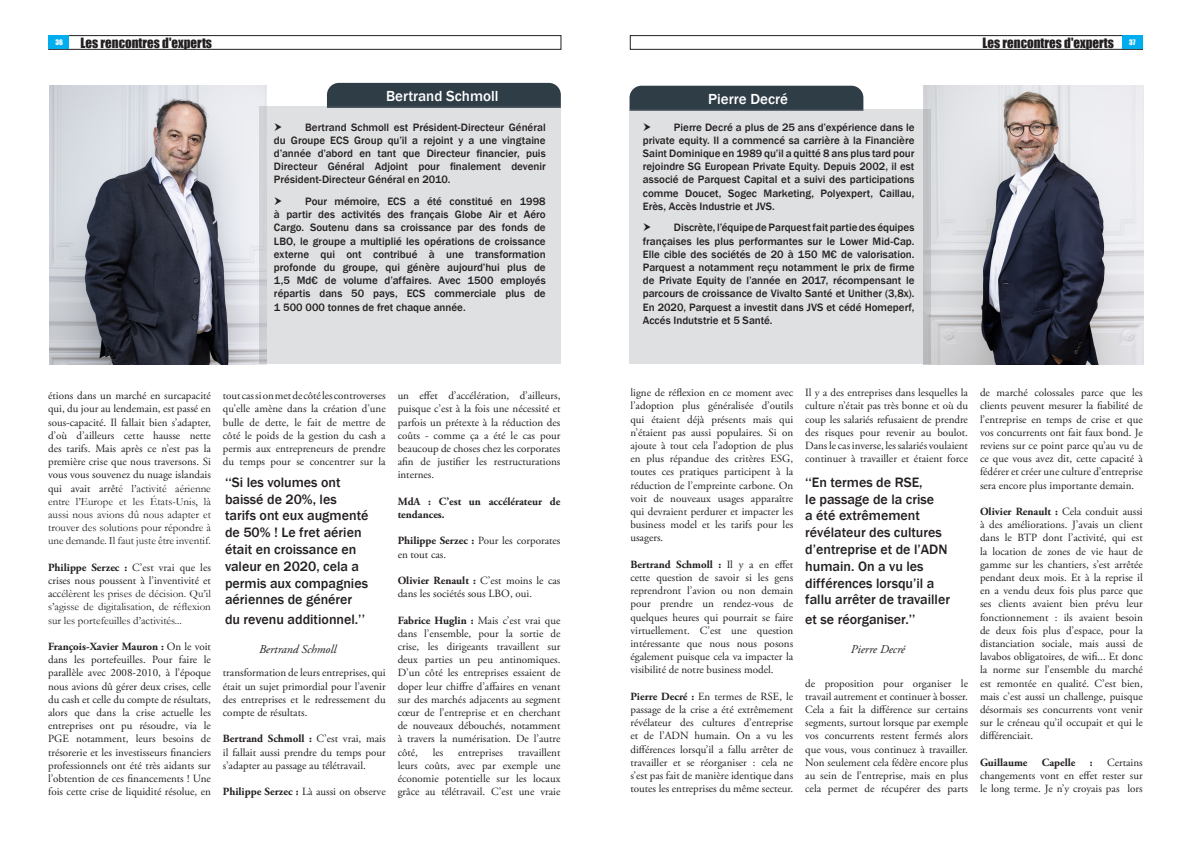
<style>
.page{position:relative;width:1191px;height:842px;background:#fff}
.page>*{position:absolute;margin:0;border:0;box-sizing:border-box;transform-origin:0 0}
.t1{font:500 15px "Franklin Gothic";color:#fff}
.t2{font:500 14px/16.8px "Franklin Gothic";color:#231f20}
.t3{font:13px "Impact";color:#231f20}
.t4{font:italic 12px "Adobe Garamond Pro";color:#231f20}
.Texte{font:11px/13.2px "Adobe Garamond Pro";color:#231f20;text-align:justify}
.t5{font:500 11px/13.2px "Franklin Gothic";color:#231f20;text-align:justify}
.Texte-2{font:11px/13.2px "Garamond";color:#231f20;text-align:justify}
.Texte-3{font:700 11px/13.2px "Adobe Garamond Pro";color:#231f20}
.t6{font:7px "Impact";color:#fff}
.s1{font-family:"Garamond"}
.s2{font-family:"Adobe Garamond Pro";font-weight:700}
.s3{font-family:"Adobe Garamond Pro"}
.s4{font-weight:700}
</style>
<div class="page">
<div style="left:630px;top:35px;width:512px;height:15px;border:1px solid #231f20"></div>
<div style="left:48px;top:35px;width:513px;height:15px;border:1px solid #231f20"></div>
<div style="left:1121px;top:36px;width:21px;height:13px;background:#00aeef"></div>
<div style="left:48px;top:36px;width:21px;height:13px;background:#00aeef"></div>
<img style="left:923px;top:85px;width:220px;height:279px">
<img style="left:50px;top:86px;width:217px;height:278px">
<div style="left:327px;top:83px;width:234px;height:25px;background:#2f3d47"></div>
<div style="left:259px;top:107px;width:301px;height:257px;background:#dfe0e1"></div>
<div style="left:629px;top:86px;width:234px;height:23px;background:#2f3d47"></div>
<div style="left:629px;top:109px;width:301px;height:255px;background:#dfe0e1"></div>
<p class="t6" style="left:56px;top:37px;width:9px">36</p>
<p class="t3" style="left:81px;top:32px;width:133px">Les rencontres d'experts</p>
<p class="t3" style="left:982px;top:32px;width:154px">Les rencontres d'experts <sup>37</sup></p>
<p class="t1" style="left:386px;top:87px;width:114px">Bertrand Schmoll</p>
<p class="t1" style="left:708px;top:89px;width:81px">Pierre Decré</p>
<p class="t5" style="left:643px;top:120px;width:273px;text-indent:31px">Pierre Decré a plus de 25 ans d’expérience dans le private equity. Il a commencé sa carrière à la Financière Saint Dominique en 1989 qu’il a quitté 8 ans plus tard pour rejoindre SG European Private Equity. Depuis 2002, il est associé de Parquest Capital et a suivi des participations comme Doucet, Sogec Marketing, Polyexpert, Caillau, Erès, Accès Industrie et JVS.</p>
<p class="t5" style="left:643px;top:221px;width:273px;text-indent:31px">Discrète, l’équipe de Parquest fait partie des équipes françaises les plus performantes sur le Lower Mid-Cap.<br>Elle cible des sociétés de 20 à 150 M€ de valorisation.<br>Parquest a notamment reçu notamment le prix de firme de Private Equity de l’année en 2017, récompensant le parcours de croissance de Vivalto Santé et Unither (3,8x).<br>En 2020, Parquest a investit dans JVS et cédé Homeperf, Accés Indutstrie et 5 Santé.</p>
<p class="t5" style="left:274px;top:120px;width:273px;text-indent:31px">Bertrand Schmoll est Président-Directeur Général du Groupe ECS Group qu’il a rejoint y a une vingtaine d’année d’abord en tant que Directeur financier, puis Directeur Général Adjoint pour finalement devenir Président-Directeur Général en 2010.</p>
<p class="t5" style="left:274px;top:195px;width:273px;text-indent:31px">Pour mémoire, ECS a été constitué en 1998 à partir des activités des français Globe Air et Aéro Cargo. Soutenu dans sa croissance par des fonds de LBO, le groupe a multiplié les opérations de croissance externe qui ont contribué à une transformation profonde du groupe, qui génère aujourd’hui plus de 1,5 Md€ de volume d’affaires. Avec 1500 employés répartis dans 50 pays, ECS commerciale plus de 1 500 000 tonnes de fret chaque année.</p>
<p class="Texte" style="left:48px;top:389px;width:164px">étions dans un marché en surcapacité qui, du jour au lendemain, est passé en sous-capacité. Il fallait bien s’adapter, d’où d’ailleurs cette hausse nette des tarifs. Mais après ce n’est pas la première crise que nous traversons. Si vous vous souvenez du nuage islandais qui avait arrêt<span class="s1">é l’activité aérienne entre l’Europe et les États-Unis, là aussi nous avions dû nous adapter et trouver des solutions pour répondre à une demande. Il faut juste être inventif.</span></p>
<p class="Texte-2" style="left:48px;top:560px;width:164px"><span class="s2">Philippe Serzec :</span> <span class="s3">C’est vrai que les crises nous poussent à l’inventivité et acc</span>élèrent les prises de décision. Qu’il s’agisse de digitalisation, de réflexion sur les portefeuilles d’activités...</p>
<p class="Texte" style="left:48px;top:640px;width:164px"><span class="s4">François-Xavier Mauron :</span> On le voit dans les portefeuilles. Pour faire le parallèle avec 2008-2010, à l’époque nous avions dû gérer deux crises, celle du cash et celle du compte de résultats, alors que dans la crise actuelle les entreprises ont pu résoudre, via le PGE notamment, leurs besoins de trésorerie et les investisseurs financiers professionnels ont été très aidants sur l’obtention de ces financements ! Une fois cette crise de liquidité résolue, en</p>
<p class="Texte" style="left:223px;top:389px;width:164px">tout cas si on met de côté les controverses qu’elle amène dans la création d’une bulle de dette, le fait de mettre de côté le poids de la gestion du cash a permis aux entrepreneurs de prendre du temps pour se concentrer sur la</p>
<p class="t2" style="left:225px;top:474px;width:145px">‘‘Si les volumes ont baissé de 20%, les tarifs ont eux augmenté de 50% ! Le fret aérien était en croissance en valeur en 2020, cela a permis aux compagnies aériennes de générer</p>
<p class="t2" style="left:225px;top:611px;width:141px">du revenu additionnel.’’</p>
<p class="t4" style="left:259px;top:641px;width:79px">Bertrand Schmoll</p>
<p class="Texte" style="left:223px;top:667px;width:164px">transformation de leurs entreprises, qui était un sujet primordial pour l’avenir des entreprises et le redressement du compte de résultats.</p>
<p class="Texte" style="left:223px;top:733px;width:164px"><span class="s4">Bertrand Schmoll :</span> C’est vrai, mais il fallait aussi prendre du temps pour s’adapter au passage au télétravail.</p>
<p class="Texte" style="left:223px;top:785px;width:164px"><span class="s4">Philippe Serzec :</span> Là aussi on observe</p>
<p class="Texte" style="left:398px;top:389px;width:164px">un effet d’accélération, d’ailleurs, puisque c’est à la fois une nécessité et parfois un prétexte à la réduction des coûts - comme ça a été le cas pour beaucoup de choses chez les corporates afin de justifier les restructurations internes.</p>
<p class="Texte-3" style="left:398px;top:495px;width:164px">MdA : C’est un accélérateur de tendances.</p>
<p class="Texte" style="left:398px;top:535px;width:164px"><span class="s4">Philippe Serzec :</span> Pour les corporates en tout cas.</p>
<p class="Texte" style="left:398px;top:574px;width:164px"><span class="s4">Olivier Renault :</span> C’est moins le cas dans les sociétés sous LBO, oui.</p>
<p class="Texte" style="left:398px;top:614px;width:164px"><span class="s4">Fabrice Huglin :</span> Mais c’est vrai que dans l’ensemble, pour la sortie de crise, les dirigeants travaillent sur deux parties un peu antinomiques.<br>D’un côté les entreprises essaient de doper leur chiffre d’affaires en venant sur des marchés adjacents au segment cœur de l’entreprise et en cherchant de nouveaux débouchés, notamment à travers la numérisation. De l’autre côté,</p>
<p class="Texte" style="left:398px;top:746px;width:164px;text-indent:120px">travaillent leurs coûts, avec par exemple une économie potentielle sur les locaux grâce au télétravail. C’est une vraie</p>
<p class="Texte" style="left:433px;top:746px;width:12px">les</p>
<p class="Texte" style="left:458px;top:746px;width:46px">entreprises</p>
<p class="Texte" style="left:630px;top:386px;width:164px">ligne de réflexion en ce moment avec l’adoption plus généralisée d’outils qui étaient déjà présents mais qui n’étaient pas aussi populaires. Si on ajoute à tout cela l’adoption de plus en plus répandue des critères ESG, toutes ces pratiques participent à la réduction de l’empreinte carbone. On voit de nouveaux usages apparaître qui devraient perdurer et impacter les business model et les tarifs pour les usagers.</p>
<p class="Texte" style="left:630px;top:558px;width:164px"><span class="s4">Bertrand Schmoll :</span> Il y a en effet cette question de savoir si les gens reprendront l’avion ou non demain pour prendre un rendez-vous de quelques heures qui pourrait se faire virtuellement. C’est une question intéressante que nous nous posons également puisque cela va impacter la visibilité de notre business model.</p>
<p class="Texte" style="left:630px;top:690px;width:164px"><span class="s4">Pierre Decré :</span> En termes de RSE, le passage de la crise a été extrêmement révélateur des cultures d’entreprise et de l’ADN humain. On a vu les différences lorsqu’il a fallu arrêter de travailler et se réorganiser : cela ne s’est pas fait de manière identique dans toutes les entreprises du même secteur.</p>
<p class="Texte" style="left:805px;top:386px;width:164px">Il y a des entreprises dans lesquelles la culture n’était pas très bonne et où du coup les salariés refusaient de prendre des risques pour revenir au boulot.<br>Dans le cas inverse, les salariés voulaient continuer à travailler et étaient force</p>
<p class="t2" style="left:805px;top:474px;width:146px">‘‘En termes de RSE,<br>le passage de la crise<br>a été extrêmement révélateur des cultures d’entreprise et de l’ADN humain. On a vu les différences lorsqu’il a fallu arrêter de travailler</p>
<p class="t2" style="left:805px;top:611px;width:112px">et se réorganiser.’’</p>
<p class="t4" style="left:851px;top:641px;width:56px">Pierre Decré</p>
<p class="Texte" style="left:805px;top:677px;width:164px">de proposition pour organiser le travail autrement et continuer à bosser.<br>Cela a fait la différence sur certains segments, surtout lorsque par exemple vos concurrents restent fermés alors que vous, vous continuez à travailler.<br>Non seulement cela fédère encore plus au sein de l’entreprise, mais en plus cela permet de récupérer des parts</p>
<p class="Texte" style="left:980px;top:386px;width:164px">de marché colossales parce que les clients peuvent mesurer la fiabilité de l’entreprise en temps de crise et que vos concurrents ont fait faux bond. Je reviens sur ce point parce qu’au vu de ce que vous avez dit, cette capacité à fédérer et créer une culture d’entreprise sera encore plus importante demain.</p>
<p class="Texte" style="left:980px;top:505px;width:164px"><span class="s4">Olivier Renault :</span> Cela conduit aussi à des améliorations. J’avais un client dans le BTP dont l’activité, qui est la location de zones de vie haut de gamme sur les chantiers, s’est arrêtée pendant deux mois. Et à la reprise il en a vendu deux fois plus parce que ses clients avaient bien prévu leur fonctionnement : ils avaient besoin de deux fois plus d’espace, pour la distanciation sociale, mais aussi de lavabos obligatoires, de wifi... Et donc la norme sur l’ensemble du marché est remontée en qualité. C’est bien, mais c’est aussi un challenge, puisque désormais ses concurrents vont venir sur le créneau qu’il occupait et qui le différenciait.</p>
<p class="Texte-3" style="left:980px;top:756px;width:49px">Guillaume</p>
<p class="Texte-3" style="left:1041px;top:756px;width:35px">Capelle</p>
<p class="Texte-3" style="left:1089px;top:756px;width:4px">:</p>
<p class="Texte" style="left:980px;top:756px;width:164px;text-indent:127px">Certains changements vont en effet rester sur le long terme. Je n’y croyais pas lors</p>
</div>
